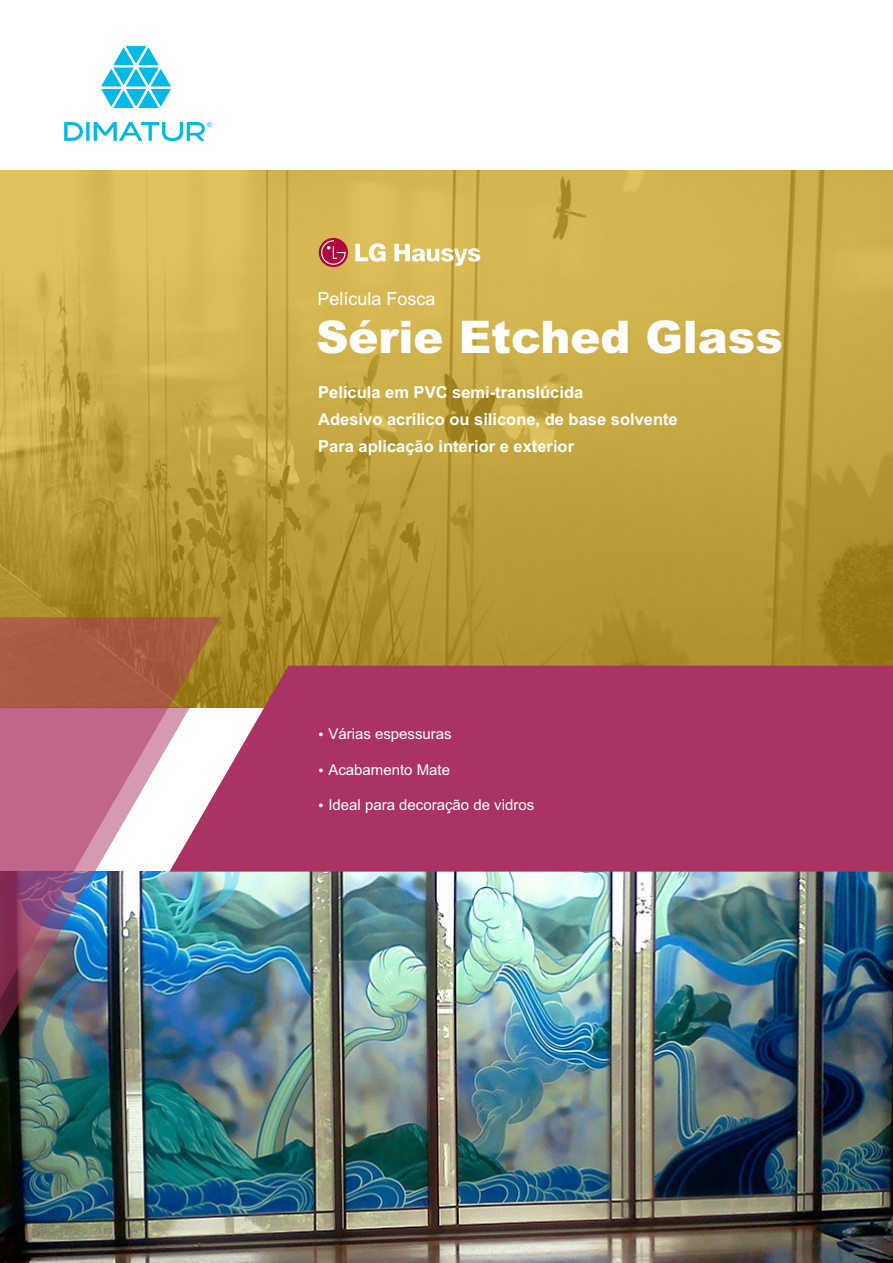
<style>
.page{position:relative;width:893px;height:1263px;background:#fff}
.page>*{position:absolute;margin:0;border:0;box-sizing:border-box;transform-origin:0 0}
.t1{font:900 45px "Arial";color:#fff}
.t2{font:18px "Arial";color:#fff}
.t3{font:700 16.5px/26.5px "Arial";color:#fff}
.t4{font:15px "Arial";color:#fff}
</style>
<div class="page">
<img style="left:0;top:872px;width:893px;height:391px">
<div style="left:0;top:170px;width:893px;height:537px;background:#d1a30a;opacity:.66"></div>
<svg style="left:101px;top:46px;width:70px;height:62px"></svg>
<svg style="left:86px;top:122px;width:4px;height:19px"></svg>
<svg style="left:64px;top:122px;width:19px;height:19px"></svg>
<svg style="left:94px;top:122px;width:118px;height:19px"></svg>
<div style="left:221px;top:666px;width:672px;height:206px;background:#ab3363"></div>
<img style="left:0;top:617px;width:221px;height:616px">
<svg style="left:319px;top:238px;width:29px;height:29px"></svg>
<svg style="left:321px;top:240px;width:25px;height:25px"></svg>
<svg style="left:355px;top:243px;width:31px;height:19px"></svg>
<svg style="left:394px;top:244px;width:86px;height:22px"></svg>
<p class="t2" style="left:317px;top:292px;width:120px">Película Fosca</p>
<h1 class="t1" style="left:316px;top:321px;width:468px">Série Etched Glass</h1>
<p class="t3" style="left:318px;top:381px;width:361px">Película em PVC semi-translúcida<br>Adesivo acrílico ou silicone, de base solvente<br>Para aplicação interior e exterior</p>
<p class="t4" style="left:318px;top:728px;width:135px">• Várias espessuras</p>
<p class="t4" style="left:318px;top:764px;width:133px">• Acabamento Mate</p>
<p class="t4" style="left:318px;top:799px;width:218px">• Ideal para decoração de vidros</p>
</div>
